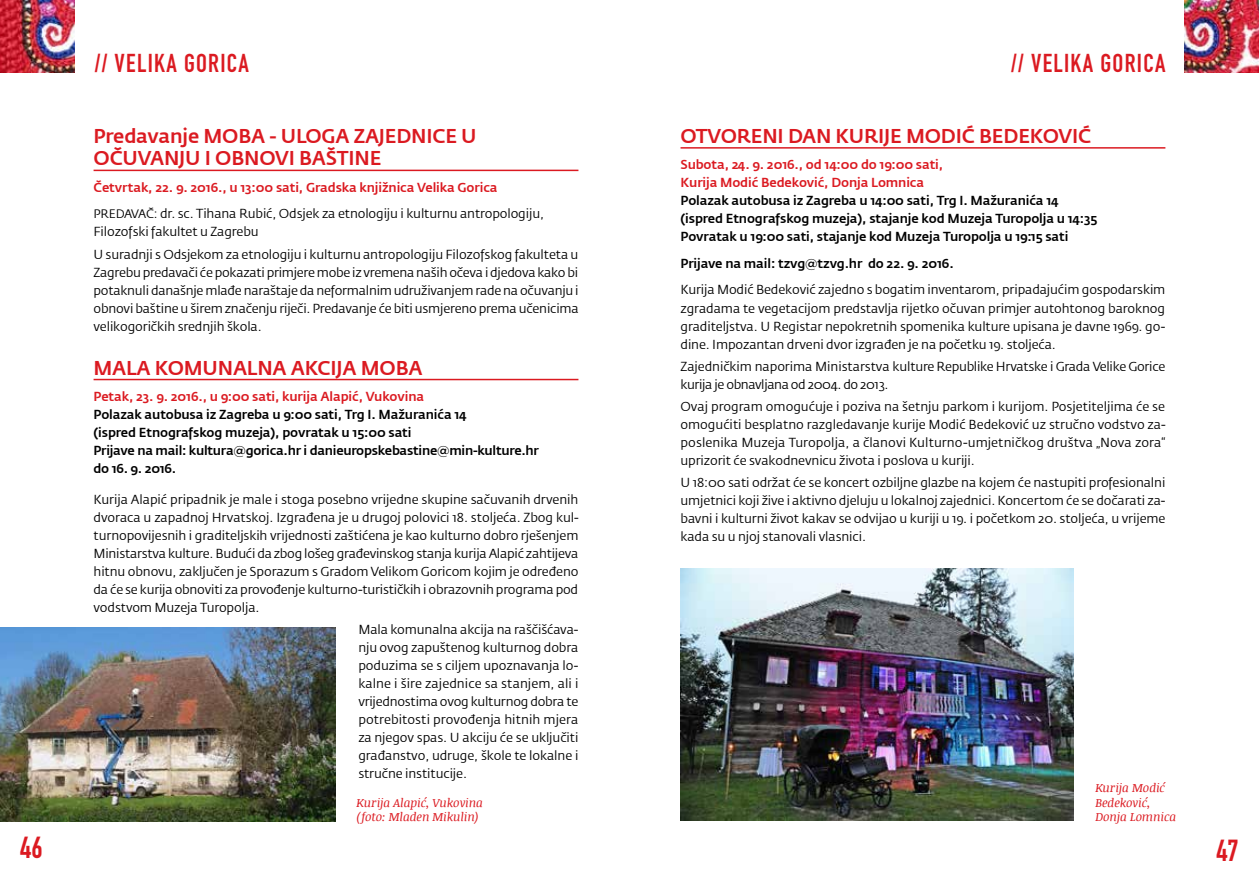
<style>
.page{position:relative;width:1259px;height:885px;background:#fff}
.page>*{position:absolute;margin:0;border:0;box-sizing:border-box;transform-origin:0 0}
.t1{font:30px "DIN Engschrift Standard";color:#db1a21}
.t2{font:25.5px "DIN Engschrift Standard";letter-spacing:.05em;color:#db1a21}
.t3{font:500 19.5px/22.5px "Fedra Sans Pro";letter-spacing:-.01em;color:#db1a21}
.t4{font:12.75px/18px "Fedra Sans Pro Normal";letter-spacing:-.01em;color:#000;text-align:justify}
.t5{font:500 12.75px/18px "Fedra Sans Pro";letter-spacing:-.01em;color:#000}
.t6{font:500 12.75px/18px "Fedra Sans Pro";letter-spacing:-.01em;color:#db1a21}
.t7{font:italic 12px/14.4px "Noticia Text";letter-spacing:-.005em;color:#db1a21}
.s1{font-size:12px}
.s2{font-family:"Gotham"}
</style>
<div class="page">
<img style="left:0;top:0;width:74px;height:72px">
<img style="left:1184px;top:0;width:75px;height:72px">
<hr style="left:680px;top:147px;width:485px;height:2px;background:#db1a21">
<img style="left:680px;top:568px;width:393px;height:252px">
<hr style="left:94px;top:170px;width:484px;height:1px;background:#db1a21">
<hr style="left:94px;top:379px;width:484px;height:1px;background:#db1a21">
<img style="left:0;top:627px;width:336px;height:194px">
<h2 class="t2" style="left:95px;top:48px;width:156px">// VELIKA GORICA</h2>
<h3 class="t3" style="left:94px;top:125px;width:384px">Predavanje MOBA - ULOGA ZAJEDNICE U<br>OČUVANJU I OBNOVI BAŠTINE</h3>
<p class="t6" style="left:94px;top:178px;width:405px">Četvrtak, 22. 9. 2016., u 13:00 sati, Gradska knjižnica Velika Gorica</p>
<p class="t4" style="left:94px;top:205px;width:452px"><span class="s1">PREDAVAČ:</span> dr. sc. Tihana Rubić, Odsjek za etnologiju i kulturnu antropologiju,<br>Filozofski fakultet u Zagrebu</p>
<p class="t4" style="left:94px;top:245px;width:487px">U suradnji s Odsjekom za etnologiju i kulturnu antropologiju Filozofskog fakulteta u Zagrebu predavači će pokazati primjere mobe iz vremena naših očeva i djedova kako bi potaknuli današnje mlađe naraštaje da neformalnim udruživanjem rade na očuvanju i obnovi baštine u širem značenju riječi. Predavanje će biti usmjereno prema učenicima velikogoričkih srednjih škola.</p>
<h3 class="t3" style="left:94px;top:356px;width:330px">MALA KOMUNALNA AKCIJA MOBA</h3>
<p class="t6" style="left:94px;top:387px;width:332px">Petak, 23. 9. 2016., u 9:00 sati, kurija Alapić, Vukovina</p>
<p class="t5" style="left:94px;top:405px;width:447px">Polazak autobusa iz Zagreba u 9:00 sati, Trg I. Mažuranića 14<br>(ispred Etnografskog muzeja), povratak u 15:00 sati<br>Prijave na mail: kultura<span class="s2">@</span>gorica.hr i danieuropskebastine<span class="s2">@</span>min-kulture.hr do 16. 9. 2016.</p>
<p class="t4" style="left:94px;top:490px;width:487px">Kurija Alapić pripadnik je male i stoga posebno vrijedne skupine sačuvanih drvenih dvoraca u zapadnoj Hrvatskoj. Izgrađena je u drugoj polovici 18. stoljeća. Zbog kul&shy;turnopovijesnih i graditeljskih vrijednosti zaštićena je kao kulturno dobro rješenjem Ministarstva kulture. Budući da zbog lošeg građevinskog stanja kurija Alapić zahtijeva hitnu obnovu, zaključen je Sporazum s Gradom Velikom Goricom kojim je određeno da će se kurija obnoviti za provođenje kulturno-turističkih i obrazovnih programa pod vodstvom Muzeja Turopolja.</p>
<p class="t4" style="left:358px;top:621px;width:222px">Mala komunalna akcija na raščišćava&shy;nju ovog zapuštenog kulturnog dobra poduzima se s ciljem upoznavanja lo&shy;kalne i šire zajednice sa stanjem, ali i vrijednostima ovog kulturnog dobra te potrebitosti provođenja hitnih mjera za njegov spas. U akciju će se uključiti građanstvo, udruge, škole te lokalne i stručne institucije.</p>
<p class="t7" style="left:357px;top:795px;width:128px">Kurija Alapić, Vukovina (foto: Mladen Mikulin)</p>
<h2 class="t2" style="left:1011px;top:48px;width:156px">// VELIKA GORICA</h2>
<h3 class="t3" style="left:680px;top:125px;width:412px">OTVORENI DAN KURIJE MODIĆ BEDEKOVIĆ</h3>
<p class="t6" style="left:680px;top:156px;width:264px">Subota, 24. 9. 2016., od 14:00 do 19:00 sati,<br>Kurija Modić Bedeković, Donja Lomnica</p>
<p class="t5" style="left:680px;top:192px;width:418px">Polazak autobusa iz Zagreba u 14:00 sati, Trg I. Mažuranića 14 (ispred Etnografskog muzeja), stajanje kod Muzeja Turopolja u 14:35<br>Povratak u 19:00 sati, stajanje kod Muzeja Turopolja u 19:15 sati</p>
<p class="t5" style="left:680px;top:254px;width:275px">Prijave na mail: tzvg<span class="s2">@</span>tzvg.hr do 22. 9. 2016.</p>
<p class="t4" style="left:680px;top:281px;width:486px">Kurija Modić Bedeković zajedno s bogatim inventarom, pripadajućim gospodarskim zgradama te vegetacijom predstavlja rijetko očuvan primjer autohtonog baroknog graditeljstva. U Registar nepokretnih spomenika kulture upisana je davne 1969. go&shy;dine. Impozantan drveni dvor izgrađen je na početku 19. stoljeća.</p>
<p class="t4" style="left:680px;top:357px;width:486px">Zajedničkim naporima Ministarstva kulture Republike Hrvatske i Grada Velike Gorice kurija je obnavljana od 2004. do 2013.</p>
<p class="t4" style="left:680px;top:398px;width:487px">Ovaj program omogućuje i poziva na šetnju parkom i kurijom. Posjetiteljima će se omogućiti besplatno razgledavanje kurije Modić Bedeković uz stručno vodstvo za&shy;poslenika Muzeja Turopolja, a članovi Kulturno-umjetničkog društva „Nova zora“ uprizorit će svakodnevnicu života i poslova u kuriji.</p>
<p class="t4" style="left:680px;top:474px;width:486px">U 18:00 sati održat će se koncert ozbiljne glazbe na kojem će nastupiti profesionalni umjetnici koji žive i aktivno djeluju u lokalnoj zajednici. Koncertom će se dočarati za&shy;bavni i kulturni život kakav se odvijao u kuriji u 19. i početkom 20. stoljeća, u vrijeme kada su u njoj stanovali vlasnici.</p>
<p class="t7" style="left:1095px;top:780px;width:82px">Kurija Modić<br>Bedeković,<br>Donja Lomnica</p>
<h1 class="t1" style="left:20px;top:829px;width:24px">46</h1>
<h1 class="t1" style="left:1216px;top:832px;width:24px">47</h1>
</div>
